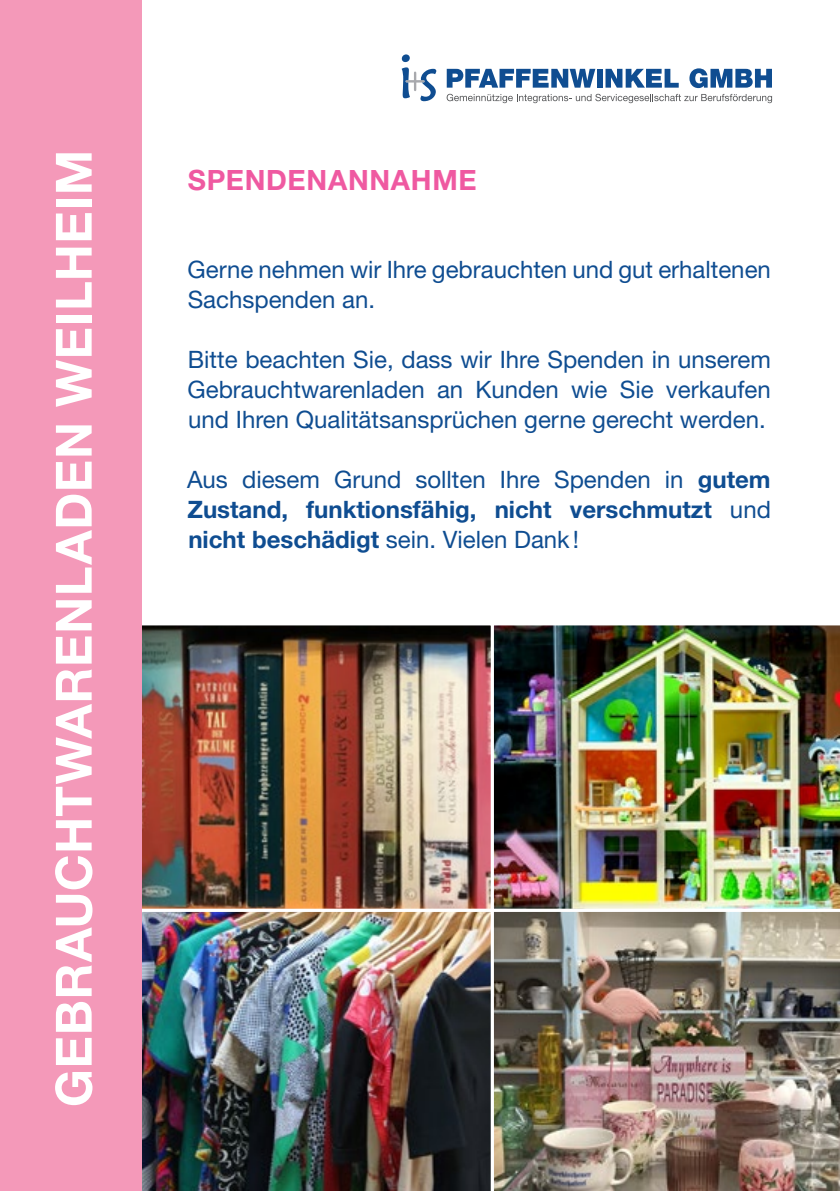
<style>
.page{position:relative;width:840px;height:1191px;background:#fff}
.page>*{position:absolute;margin:0;border:0;box-sizing:border-box;transform-origin:0 0}
.t1{font:700 50px "Helvetica Neue LT Std";letter-spacing:.01em;color:#fff}
.t2{font:700 28px "Helvetica Neue LT Std";letter-spacing:.025em;color:#ef59a1}
.t3{font:24px/30px "Helvetica Neue LT Std";color:#0f4d91}
.t4{font:700 24px/30px "Helvetica Neue LT Std";color:#0f4d91;text-align:justify}
.s1{font-weight:400}
</style>
<div class="page">
<img style="left:142px;top:911px;width:348px;height:280px">
<img style="left:142px;top:626px;width:347px;height:281px">
<div style="left:128px;top:622px;width:365px;height:289px;border:3px solid #fff"></div>
<div style="left:0;top:0;width:142px;height:1191px;background:#f499b9"></div>
<div style="left:401px;top:54px;width:8px;height:8px;background:#0f4d91;border-radius:50%"></div>
<svg style="left:401px;top:67px;width:35px;height:34px"></svg>
<svg style="left:446px;top:69px;width:149px;height:19px"></svg>
<div style="left:596px;top:69px;width:6px;height:19px;background:#0f4d91"></div>
<svg style="left:605px;top:69px;width:73px;height:19px"></svg>
<svg style="left:689px;top:68px;width:82px;height:20px"></svg>
<svg style="left:446px;top:94px;width:325px;height:9px"></svg>
<img style="left:490px;top:912px;width:349px;height:279px">
<img style="left:490px;top:622px;width:349px;height:289px">
<h1 class="t1" style="left:43px;top:1107px;width:958px;rotate:-90deg">GEBRAUCHTWARENLADEN WEILHEIM</h1>
<p class="t2" style="left:188px;top:163px;width:290px">SPENDENANNAHME</p>
<p class="t3" style="left:187px;top:254px;width:584px">Gerne nehmen wir Ihre gebrauchten und gut erhaltenen<br>Sachspenden an.</p>
<p class="t3" style="left:187px;top:344px;width:584px;text-align:justify">Bitte beachten Sie, dass wir Ihre Spenden in unserem Gebrauchtwarenladen an Kunden wie Sie verkaufen und Ihren Qualitätsansprüchen gerne gerecht werden.</p>
<p class="t4" style="left:187px;top:464px;width:585px"><span class="s1">Aus diesem Grund sollten Ihre Spenden in</span> gutem Zustand, funktionsfähig, nicht verschmutzt <span class="s1">und </span>nicht beschädigt <span class="s1">sein. Vielen Dank!</span></p>
</div>
